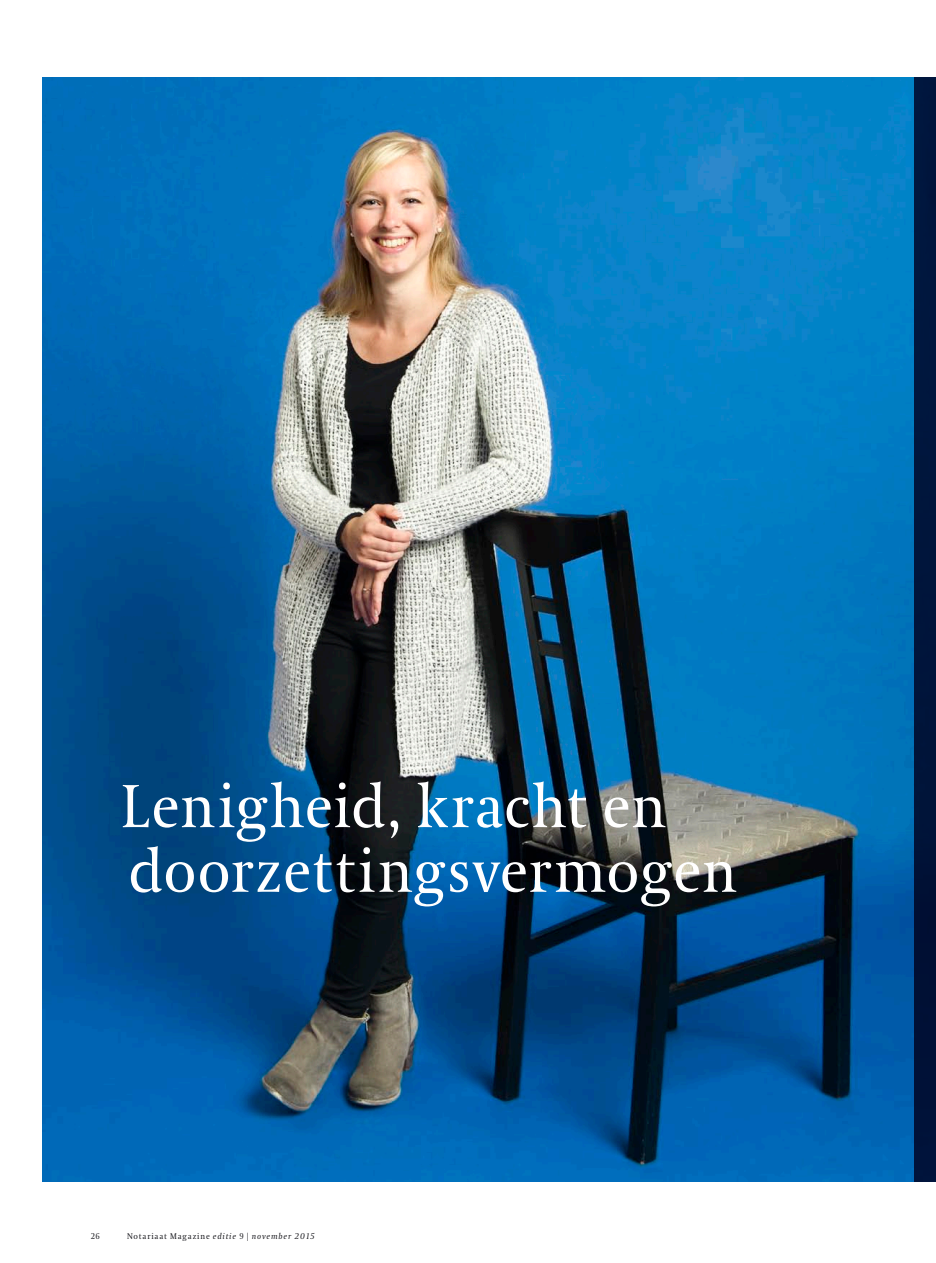
<style>
.page{position:relative;width:936px;height:1263px;background:#fff}
.page>*{position:absolute;margin:0;border:0;box-sizing:border-box;transform-origin:0 0}
.t1{font:60.45px/64.7px "VPRO Coranto";letter-spacing:.015em;color:#fff}
.t2{font:italic 8.25px "VPRO Coranto";letter-spacing:.1em;color:#1a1a1f}
.t3{font:8.25px "VPRO Coranto Cn";color:#1a1a1f}
.s1{font-style:normal}
.s2{font-family:"VPRO Coranto Cn";font-style:normal}
</style>
<div class="page">
<img style="left:43px;top:77px;width:871px;height:1104px">
<div style="left:914px;top:77px;width:21px;height:1104px;background:#00153b"></div>
<p class="t1" style="left:121px;top:774px;width:617px">Lenigheid, kracht en doorzettingsvermogen</p>
<p class="t3" style="left:91px;top:1231px;width:10px">26</p>
<p class="t2" style="left:127px;top:1231px;width:189px"><span class="s1">Notariaat Magazine</span> editie <span class="s2">9 |</span> november 2015</p>
</div>
